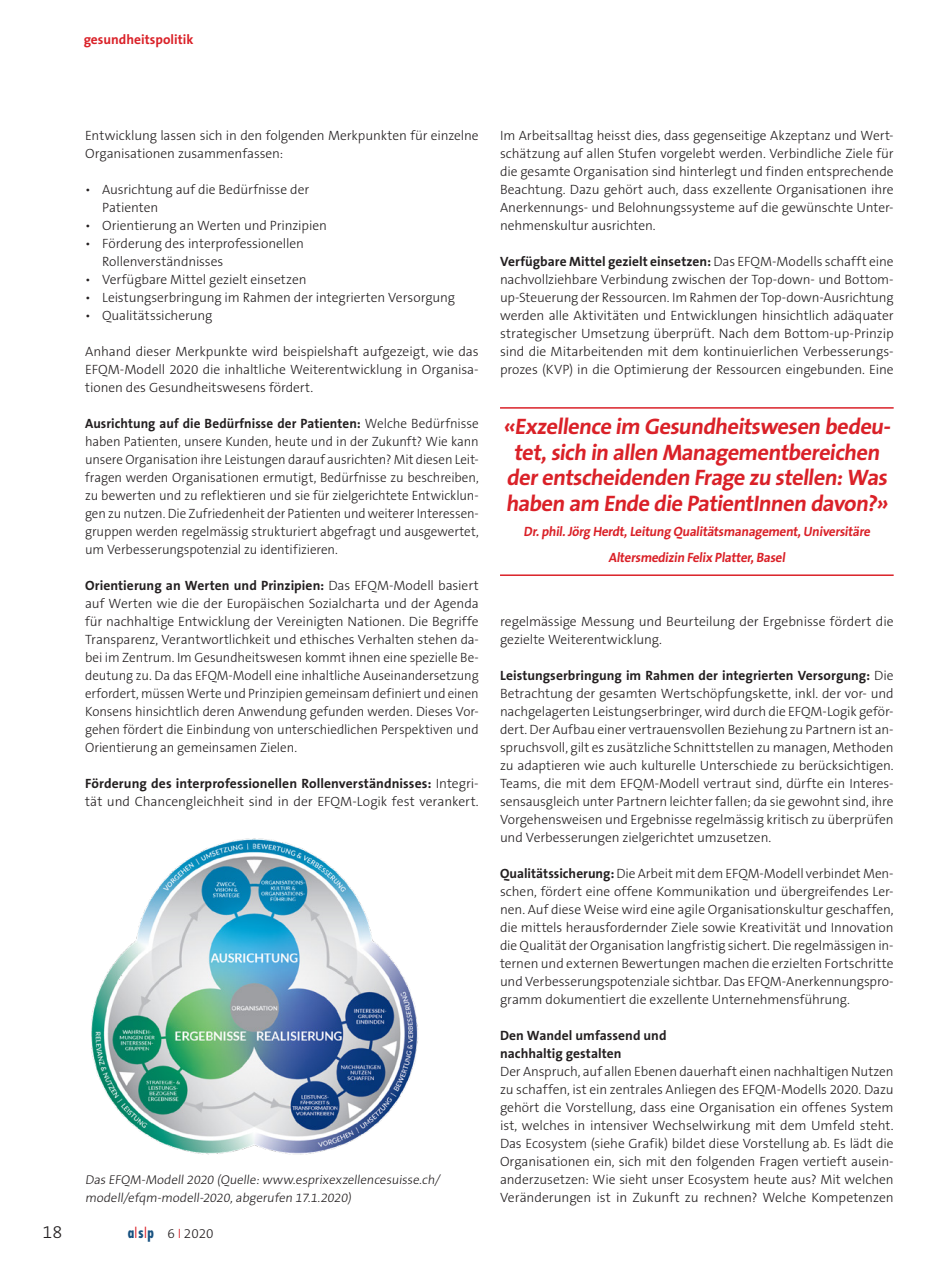
<style>
.page{position:relative;width:949px;height:1276px;background:#fff}
.page>*{position:absolute;margin:0;border:0;box-sizing:border-box;transform-origin:0 0}
.t1{font:700 22.5px/25.5px "The Sans B7";color:#da2128;text-align:center}
.t2{font:300 18px "The Sans B3";color:#231f20}
.t3{font:300 13.5px/18px "The Sans B3";letter-spacing:-.005em;color:#231f20;text-align:justify}
.t4{font:700 13.5px/18px "The Sans B7";letter-spacing:.005em;color:#231f20}
.t5{font:700 13.5px/25.5px "The Sans B7";color:#da2128;text-align:center}
.t6{font:300 12.75px/18px "The Sans B3";color:#231f20}
.s1{font-family:"The Sans B3";font-weight:300}
.s2{font-family:"Futura Std";font-weight:700;font-stretch:condensed;font-size:15px;color:#185180}
.s3{font-family:"Futura Std";font-stretch:condensed;font-size:15px;color:#da2128}
.s4{color:#da2128}
.s5{font-family:"The Sans B7";font-weight:700}
</style>
<div class="page">
<hr style="left:500px;top:407px;width:393px;height:2px;background:#da2128">
<hr style="left:500px;top:574px;width:393px;height:2px;background:#da2128">
<img style="left:91px;top:838px;width:327px;height:316px">
<p class="t5" style="left:84px;top:27px;width:111px">gesundheitspolitik</p>
<p class="t3" style="left:85px;top:127px;width:395px">Entwicklung lassen sich in den folgenden Merkpunkten für einzelne<br>Organisationen zusammenfassen:</p>
<p class="t3" style="left:102px;top:181px;width:208px;text-indent:-17px">• Ausrichtung auf die Bedürfnisse der<br>Patienten</p>
<p class="t3" style="left:85px;top:217px;width:243px">• Orientierung an Werten und Prinzipien</p>
<p class="t3" style="left:102px;top:235px;width:203px;text-indent:-17px">• Förderung des interprofessionellen<br>Rollenverständnisses</p>
<p class="t3" style="left:85px;top:271px;width:223px">• Verfügbare Mittel gezielt einsetzen</p>
<p class="t3" style="left:85px;top:289px;width:371px">• Leistungserbringung im Rahmen der integrierten Versorgung</p>
<p class="t3" style="left:85px;top:307px;width:129px">• Qualitätssicherung</p>
<p class="t3" style="left:85px;top:343px;width:395px">Anhand dieser Merkpunkte wird beispielshaft aufgezeigt, wie das EFQM-Modell 2020 die inhaltliche Weiterentwicklung in Organisa&shy;tionen des Gesundheitswesens fördert.</p>
<p class="t4" style="left:85px;top:415px;width:395px">Ausrichtung auf die Bedürfnisse der Patienten: <span class="s1">Welche Bedürfnisse</span></p>
<p class="t3" style="left:85px;top:433px;width:395px">haben Patienten, unsere Kunden, heute und in der Zukunft? Wie kann unsere Organisation ihre Leistungen darauf ausrichten? Mit diesen Leit&shy;fragen werden Organisationen ermutigt, Bedürfnisse zu beschreiben, zu bewerten und zu reflektieren und sie für zielgerichtete Entwicklun&shy;gen zu nutzen. Die Zufriedenheit der Patienten und weiterer Interessen&shy;gruppen werden regelmässig strukturiert abgefragt und ausgewertet, um Verbesserungspotenzial zu identifizieren.</p>
<p class="t4" style="left:85px;top:577px;width:395px">Orientierung an Werten und Prinzipien: <span class="s1">Das EFQM-Modell basiert</span></p>
<p class="t3" style="left:85px;top:595px;width:395px">auf Werten wie die der Europäischen Sozialcharta und der Agenda für nachhaltige Entwicklung der Vereinigten Nationen. Die Begriffe Transparenz, Verantwortlichkeit und ethisches Verhalten stehen da&shy;bei im Zentrum. Im Gesundheitswesen kommt ihnen eine spezielle Be&shy;deutung zu. Da das EFQM-Modell eine inhaltliche Auseinandersetzung erfordert, müssen Werte und Prinzipien gemeinsam definiert und einen Konsens hinsichtlich deren Anwendung gefunden werden. Dieses Vor&shy;gehen fördert die Einbindung von unterschiedlichen Perspektiven und Orientierung an gemeinsamen Zielen.</p>
<p class="t4" style="left:85px;top:775px;width:395px">Förderung des interprofessionellen Rollenverständnisses: <span class="s1">Integri-</span></p>
<p class="t3" style="left:85px;top:793px;width:395px">tät und Chancengleichheit sind in der EFQM-Logik fest verankert.</p>
<p class="t6" style="left:85px;top:1171px;width:358px">Das EFQM-Modell 2020 (Quelle: www.esprixexzellencesuisse.ch/ modell/efqm- modell-2020, abgerufen 17.1.2020)</p>
<h2 class="t2" style="left:43px;top:1223px;width:21px">18</h2>
<p class="t3" style="left:128px;top:1225px;width:87px"><span class="s2">a</span><span class="s3">I</span><span class="s2">s</span><span class="s3">I</span><span class="s2">p</span> 6 <span class="s4">I</span> 2020</p>
<p class="t3" style="left:500px;top:127px;width:395px">Im Arbeitsalltag heisst dies, dass gegenseitige Akzeptanz und Wert&shy;schätzung auf allen Stufen vorgelebt werden. Verbindliche Ziele für die gesamte Organisation sind hinterlegt und finden entsprechende Beachtung. Dazu gehört auch, dass exzellente Organisationen ihre Anerkennungs- und Belohnungssysteme auf die gewünschte Unter&shy;nehmenskultur ausrichten.</p>
<p class="t4" style="left:500px;top:253px;width:395px">Verfügbare Mittel gezielt einsetzen: <span class="s1">Das EFQM-Modells schafft eine</span></p>
<p class="t3" style="left:500px;top:271px;width:395px">nachvollziehbare Verbindung zwischen der Top-down- und Bottom&shy;up-Steuerung der Ressourcen. Im Rahmen der Top-down-Ausrichtung werden alle Aktivitäten und Entwicklungen hinsichtlich adäquater strategischer Umsetzung überprüft. Nach dem Bottom-up-Prinzip sind die Mitarbeitenden mit dem kontinuierlichen Verbesserungs&shy;prozes (KVP) in die Optimierung der Ressourcen eingebunden. Eine</p>
<h1 class="t1" style="left:503px;top:414px;width:392px">«Exzellence im Gesundheitswesen bedeu&shy;tet,sich in allen Managementbereichen der entscheidenden Frage zu stellen:Was haben am Ende die PatientInnen davon?»</h1>
<p class="t5" style="left:523px;top:519px;width:350px">Dr.phil.Jörg Herdt,Leitung Qualitätsmanagement,Universitäre<br>Altersmedizin Felix Platter,Basel</p>
<p class="t3" style="left:500px;top:613px;width:395px">regelmässige Messung und Beurteilung der Ergebnisse fördert die gezielte Weiterentwicklung.</p>
<p class="t4" style="left:500px;top:667px;width:395px">Leistungserbringung im Rahmen der integrierten Versorgung: <span class="s1">Die</span></p>
<p class="t3" style="left:500px;top:685px;width:395px">Betrachtung der gesamten Wertschöpfungskette, inkl. der vor- und nachgelagerten Leistungserbringer, wird durch die EFQM-Logik geför&shy;dert. Der Aufbau einer vertrauensvollen Beziehung zu Partnern ist an&shy;spruchsvoll, gilt es zusätzliche Schnittstellen zu managen, Methoden zu adaptieren wie auch kulturelle Unterschiede zu berücksichtigen.<br>Teams, die mit dem EFQM-Modell vertraut sind, dürfte ein Interes&shy;sensausgleich unter Partnern leichter fallen; da sie gewohnt sind, ihre Vorgehensweisen und Ergebnisse regelmässig kritisch zu überprüfen und Verbesserungen zielgerichtet umzusetzen.</p>
<p class="t3" style="left:500px;top:865px;width:395px"><span class="s5">Qualitätssicherung:</span> Die Arbeit mit dem EFQM-Modell verbindet Men&shy;schen, fördert eine offene Kommunikation und übergreifendes Ler&shy;nen. Auf diese Weise wird eine agile Organisationskultur geschaffen, die mittels herausfordernder Ziele sowie Kreativität und Innovation die Qualität der Organisation langfristig sichert. Die regelmässigen in&shy;ternen und externen Bewertungen machen die erzielten Fortschritte und Verbesserungspotenziale sichtbar. Das EFQM-Anerkennungspro&shy;gramm dokumentiert die exzellente Unternehmensführung.</p>
<p class="t4" style="left:500px;top:1027px;width:168px">Den Wandel umfassend und nachhaltig gestalten</p>
<p class="t3" style="left:500px;top:1063px;width:395px">Der Anspruch, auf allen Ebenen dauerhaft einen nachhaltigen Nutzen zu schaffen, ist ein zentrales Anliegen des EFQM-Modells 2020. Dazu gehört die Vorstellung, dass eine Organisation ein offenes System ist, welches in intensiver Wechselwirkung mit dem Umfeld steht.<br>Das Ecosystem (siehe Grafik) bildet diese Vorstellung ab. Es lädt die Organisationen ein, sich mit den folgenden Fragen vertieft ausein&shy;anderzusetzen: Wie sieht unser Ecosystem heute aus? Mit welchen Veränderungen ist in Zukunft zu rechnen? Welche Kompetenzen</p>
</div>
